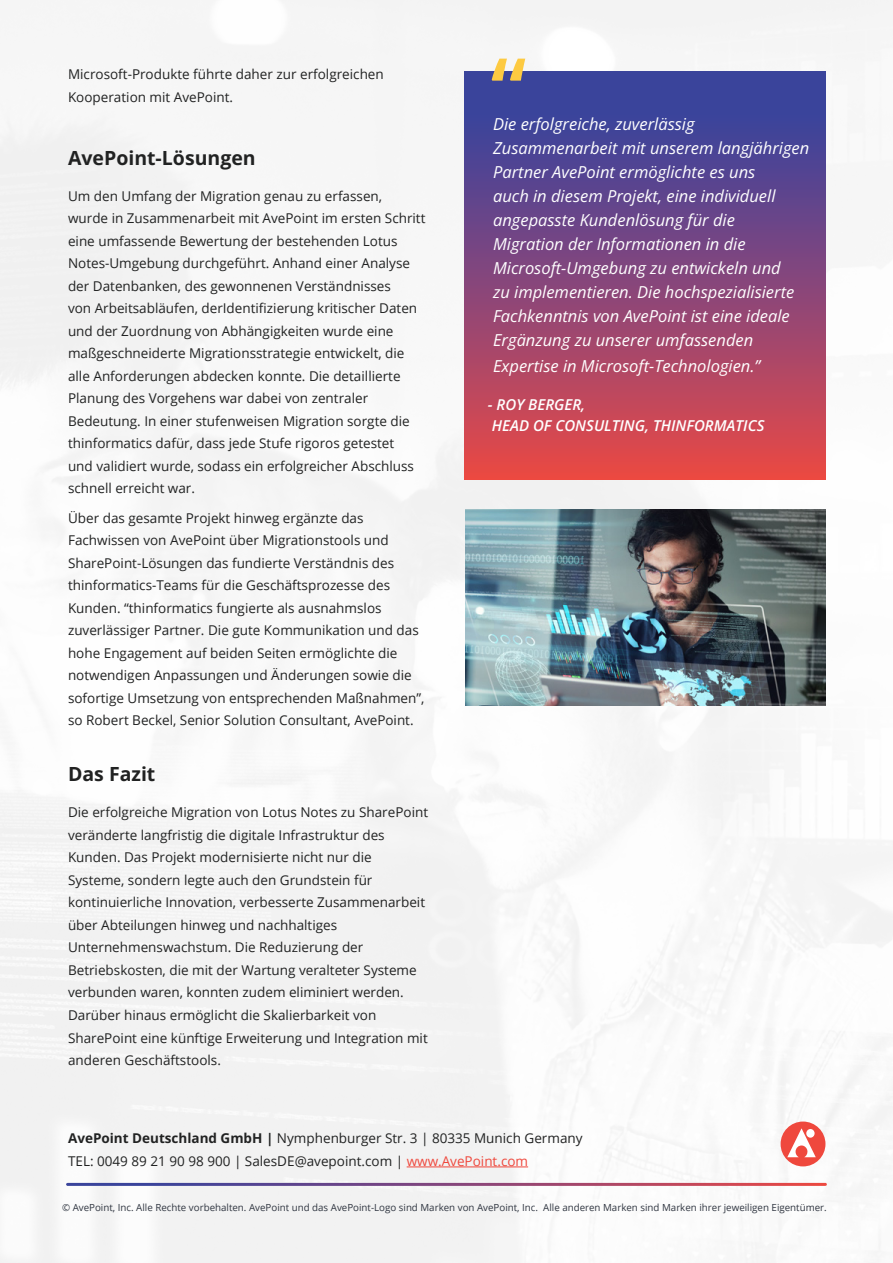
<style>
.page{position:relative;width:893px;height:1263px;background:#f6f6f6}
.page>*{position:absolute;margin:0;border:0;box-sizing:border-box;transform-origin:0 0}
.t1{font:600 90px "Open Sans";color:#fdca41}
.t2{font:700 19.5px "Open Sans";color:#212222}
.t3{font:italic 16.5px/24px "Open Sans";color:#fff}
.t4{font:italic 600 15px/21px "Open Sans";color:#fff}
.t5{font:13.5px/22.5px "Open Sans";color:#212222}
.t6{font:9.75px "Open Sans";color:#303641}
.s1{font-weight:700}
.s2{color:#ef483d}
</style>
<div class="page">
<div style="left:465px;top:71px;width:360px;height:408px;background:linear-gradient(to bottom,#2743a7,#e5494a)"></div>
<hr style="left:407px;top:1166px;width:121px;height:1px;background:#ef483d">
<img style="left:466px;top:510px;width:359px;height:196px">
<hr style="left:68px;top:1183px;width:757px;height:3px;background:#fff">
<div style="left:781px;top:1121px;width:44px;height:45px;background:#ef483d;border-radius:50%"></div>
<svg style="left:787px;top:1128px;width:29px;height:29px"></svg>
<div style="left:806px;top:1129px;width:9px;height:9px;background:#fff;border-radius:50%"></div>
<p class="t5" style="left:68px;top:63px;width:317px">Microsoft-Produkte führte daher zur erfolgreichen<br>Kooperation mit AvePoint.</p>
<h2 class="t2" style="left:68px;top:144px;width:189px">AvePoint-Lösungen</h2>
<p class="t5" style="left:68px;top:184px;width:359px">Um den Umfang der Migration genau zu erfassen, wurde in Zusammenarbeit mit AvePoint im ersten Schritt eine umfassende Bewertung der bestehenden Lotus Notes-Umgebung durchgeführt. Anhand einer Analyse der Datenbanken, des gewonnenen Verständnisses<br>von Arbeitsabläufen, derIdentifizierung kritischer Daten und der Zuordnung von Abhängigkeiten wurde eine maßgeschneiderte Migrationsstrategie entwickelt, die alle Anforderungen abdecken konnte. Die detaillierte Planung des Vorgehens war dabei von zentraler Bedeutung. In einer stufenweisen Migration sorgte die thinformatics dafür, dass jede Stufe rigoros getestet<br>und validiert wurde, sodass ein erfolgreicher Abschluss schnell erreicht war.</p>
<p class="t5" style="left:68px;top:506px;width:358px">Über das gesamte Projekt hinweg ergänzte das Fachwissen von AvePoint über Migrationstools und SharePoint-Lösungen das fundierte Verständnis des thinformatics-Teams für die Geschäftsprozesse des Kunden. “thinformatics fungierte als ausnahmslos zuverlässiger Partner. Die gute Kommunikation und das hohe Engagement auf beiden Seiten ermöglichte die notwendigen Anpassungen und Änderungen sowie die sofortige Umsetzung von entsprechenden Maßnahmen”, so Robert Beckel, Senior Solution Consultant, AvePoint.</p>
<h2 class="t2" style="left:68px;top:760px;width:89px">Das Fazit</h2>
<p class="t5" style="left:68px;top:801px;width:362px">Die erfolgreiche Migration von Lotus Notes zu SharePoint veränderte langfristig die digitale Infrastruktur des Kunden. Das Projekt modernisierte nicht nur die Systeme, sondern legte auch den Grundstein für kontinuierliche Innovation, verbesserte Zusammenarbeit über Abteilungen hinweg und nachhaltiges Unternehmenswachstum. Die Reduzierung der Betriebskosten, die mit der Wartung veralteter Systeme verbunden waren, konnten zudem eliminiert werden.<br>Darüber hinaus ermöglicht die Skalierbarkeit von SharePoint eine künftige Erweiterung und Integration mit anderen Geschäftstools.</p>
<h1 class="t1" style="left:491px;top:28px;width:37px">“</h1>
<p class="t3" style="left:493px;top:112px;width:318px">Die erfolgreiche, zuverlässig Zusammenarbeit mit unserem langjährigen Partner AvePoint ermöglichte es uns<br>auch in diesem Projekt, eine individuell angepasste Kundenlösung für die Migration der Informationen in die Microsoft-Umgebung zu entwickeln und<br>zu implementieren. Die hochspezialisierte Fachkenntnis von AvePoint ist eine ideale Ergänzung zu unserer umfassenden</p>
<p class="t3" style="left:493px;top:353px;width:269px">Expertise in Microsoft-Technologien.”</p>
<p class="t4" style="left:488px;top:393px;width:278px">- ROY BERGER,<br>HEAD OF CONSULTING, THINFORMATICS</p>
<p class="t5" style="left:68px;top:1126px;width:516px;line-height:23.2px"><span class="s1">AvePoint Deutschland GmbH |</span> Nymphenburger Str. 3 | 80335 Munich Germany<br>TEL: 0049 89 21 90 98 900 | SalesDE@avepoint.com | <span class="s2">www.AvePoint.com</span></p>
<p class="t6" style="left:62px;top:1201px;width:766px">© AvePoint, Inc. Alle Rechte vorbehalten. AvePoint und das AvePoint-Logo sind Marken von AvePoint, Inc. Alle anderen Marken sind Marken ihrer jeweiligen Eigentümer.</p>
</div>
